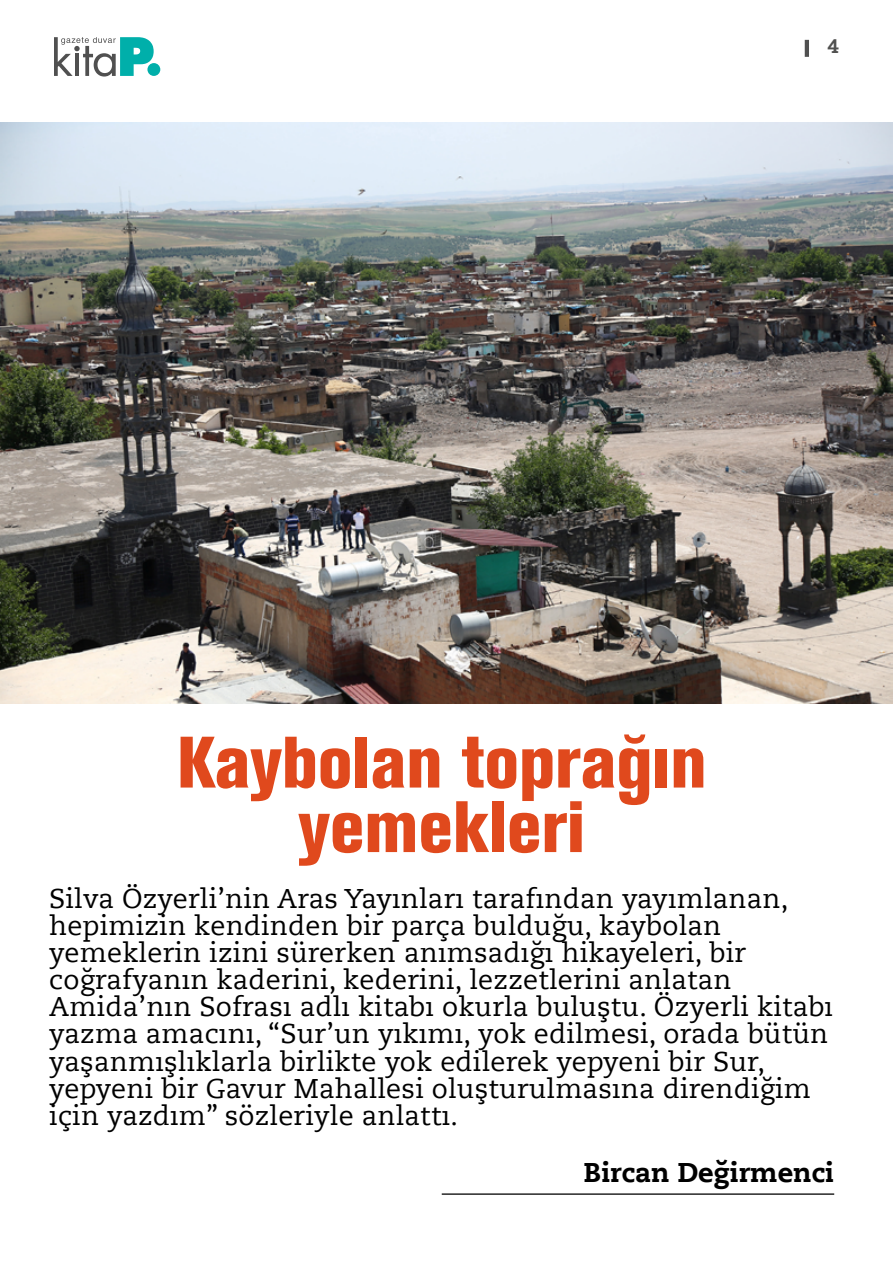
<style>
.page{position:relative;width:893px;height:1263px;background:#fff}
.page>*{position:absolute;margin:0;border:0;box-sizing:border-box;transform-origin:0 0}
.t1{font:72px/64.5px "Akzidenz Grotesk BE Extracondense";color:#e0491d;text-align:center}
.t2{font:27px/27px "Caecilia LT Std Roman";letter-spacing:.01em;color:#000}
.t3{font:700 27px "Caecilia LT Std Roman";color:#000}
.t4{font:500 21px "Pridi";color:#515150}
</style>
<div class="page">
<svg style="left:54px;top:37px;width:100px;height:40px"></svg>
<div style="left:147px;top:63px;width:13px;height:13px;background:#00afaa;border-radius:50%"></div>
<hr style="left:805px;top:40px;width:4px;height:17px;background:#505050">
<hr style="left:442px;top:1193px;width:392px;height:2px;background:#000">
<img style="left:0;top:123px;width:893px;height:581px">
<p class="t4" style="left:827px;top:31px;width:13px">4</p>
<h1 class="t1" style="left:177px;top:731px;width:531px">Kaybolan toprağın yemekleri</h1>
<p class="t2" style="left:49px;top:885px;width:785px">Silva Özyerli’nin Aras Yayınları tarafından yayımlanan, hepimizin kendinden bir parça bulduğu, kaybolan yemeklerin izini sürerken anımsadığı hikayeleri, bir coğrafyanın kaderini, kederini, lezzetlerini anlatan Amida’nın Sofrası adlı kitabı okurla buluştu. Özyerli kitabı yazma amacını, “Sur’un yıkımı, yok edilmesi, orada bütün yaşanmışlıklarla birlikte yok edilerek yepyeni bir Sur, yepyeni bir Gavur Mahallesi oluşturulmasına direndiğim için yazdım” sözleriyle anlattı.</p>
<p class="t3" style="left:584px;top:1155px;width:252px">Bircan Değirmenci</p>
</div>
